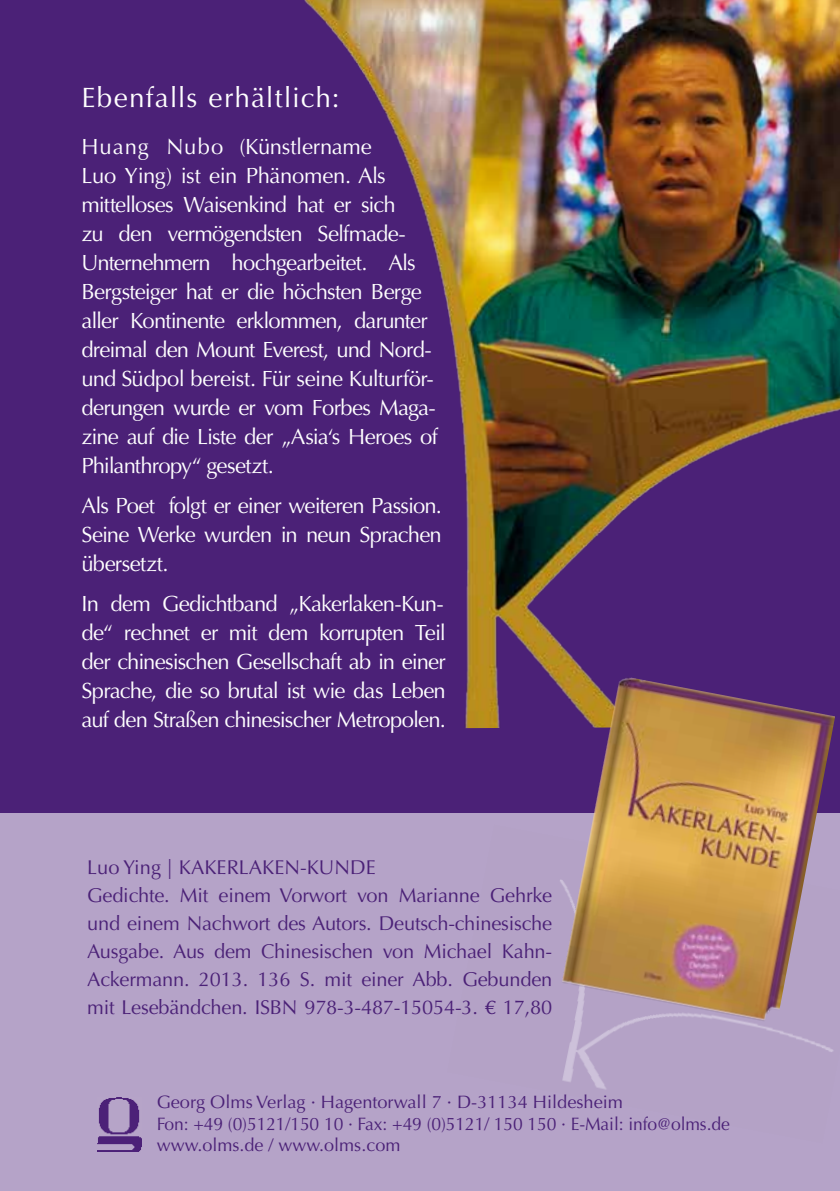
<style>
.page{position:relative;width:840px;height:1191px;background:#fff}
.page>*{position:absolute;margin:0;border:0;box-sizing:border-box;transform-origin:0 0}
.t1{font:28px "Optima LT";letter-spacing:.035em;color:#fff}
.t2{font:22px/29px "Optima LT";letter-spacing:-.035em;color:#fff;text-align:justify}
.t3{font:20px/28px "Optima LT";letter-spacing:-.01em;color:#4b2177}
.t4{font:18px/21.6px "Optima LT";color:#4b2177}
</style>
<div class="page">
<div style="left:0;top:247px;width:839px;height:944px;background:#b5a3c8"></div>
<img style="left:562px;top:1029px;width:272px;height:60px">
<div style="left:0;top:0;width:839px;height:812px;background:#4b2177"></div>
<img style="left:304px;top:0;width:535px;height:729px">
<img style="left:560px;top:675px;width:274px;height:354px">
<img style="left:97px;top:1097px;width:44px;height:54px">
<p class="t1" style="left:81px;top:82px;width:259px">Ebenfalls erhältlich:</p>
<p class="t2" style="left:81px;top:132px;width:358px;text-align:left">Huang Nubo (Künstlername<br>Luo Ying) ist ein Phänomen. Als mittelloses Waisenkind hat er sich<br>zu den vermögendsten Selfmade-Unternehmern hochgearbeitet. Als Bergsteiger hat er die höchsten Berge aller Kontinente erklommen, darunter dreimal den Mount Everest, und Nord&shy;und Südpol bereist. Für seine Kulturför&shy;derungen wurde er vom Forbes Maga&shy;zine auf die Liste der „Asia‘s Heroes of Philanthropy“ gesetzt.</p>
<p class="t2" style="left:81px;top:491px;width:362px">Als Poet folgt er einer weiteren Passion.<br>Seine Werke wurden in neun Sprachen übersetzt.</p>
<p class="t2" style="left:81px;top:589px;width:365px">In dem Gedichtband „Kakerlaken-Kun&shy;de“ rechnet er mit dem korrupten Teil der chinesischen Gesellschaft ab in einer Sprache, die so brutal ist wie das Leben auf den Straßen chinesischer Metropolen.</p>
<p class="t3" style="left:87px;top:854px;width:165px">Luo Ying | Kakerlaken</p>
<p class="t3" style="left:87px;top:854px;width:466px;text-indent:213px">-Kun de<br>Gedichte. Mit einem Vorwort von Marianne Gehrke und einem Nachwort des Autors. Deutsch-chinesische Ausgabe. Aus dem Chinesischen von Michael Kahn-Ackermann. 2013. 136 S. mit einer Abb. Gebunden mit Lesebändchen. ISBN 978-3-487-15054-3. € 17,80</p>
<p class="t4" style="left:157px;top:1091px;width:574px">Georg Olms Verlag · Hagentorwall 7 · D-31134 Hildesheim<br>Fon: +49 (0)5121/150 10 · Fax: +49 (0)5121/ 150 150 · E-Mail: info@olms.de www.olms.de / www.olms.com</p>
</div>
